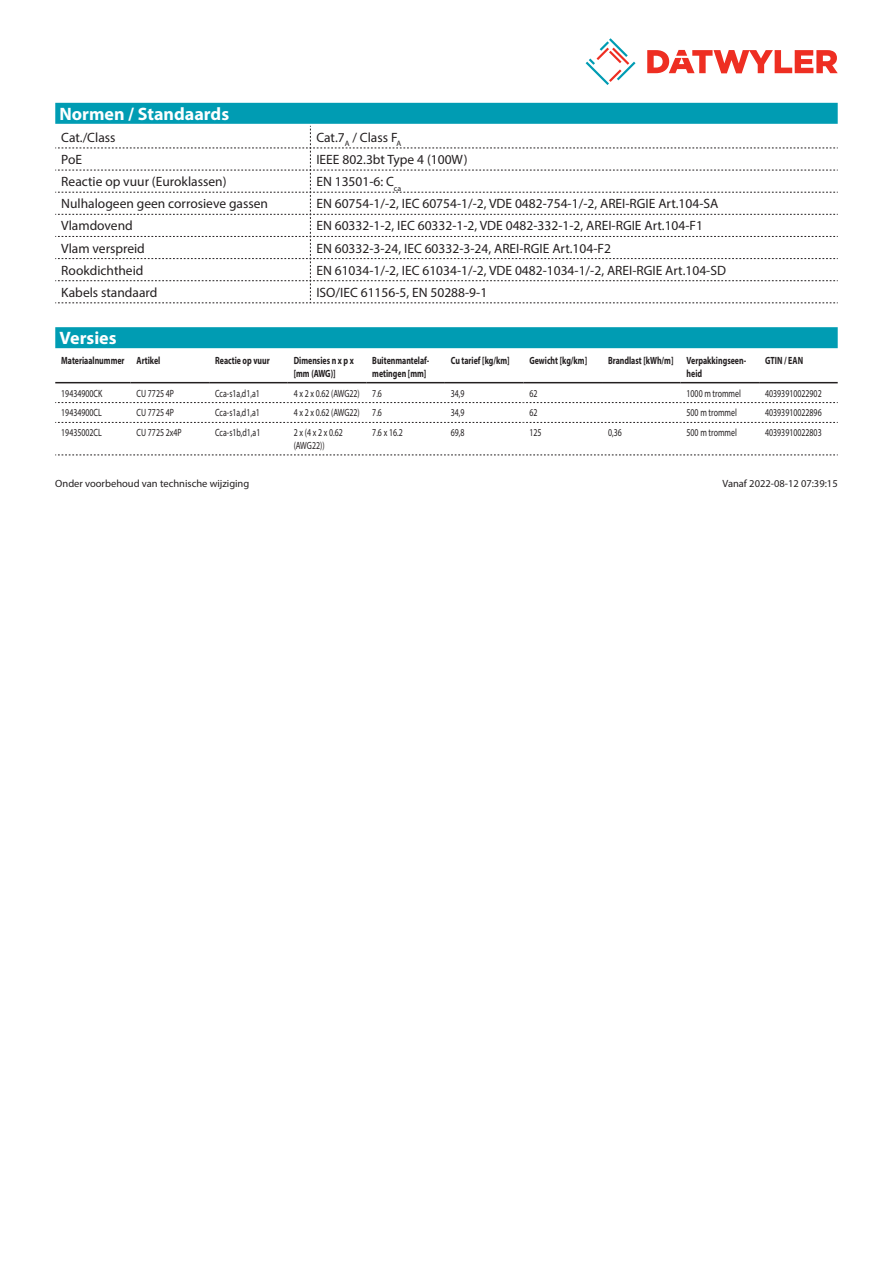
<style>
.page{position:relative;width:893px;height:1263px;background:#fff}
.page>*{position:absolute;margin:0;border:0;box-sizing:border-box;transform-origin:0 0}
.Standard_Head_Proper{font:700 18px "Myriad Pro";color:#fff}
.myriad_light_propert{font:13.5px "Myriad Pro";color:#231f20}
.myriadlight{font:10.5px/12.6px "Myriad Pro";color:#231f20;scale:.75 1}
.myriadbold{font:700 10.5px/12.6px "Myriad Pro";color:#231f20;scale:.75 1}
.Footnote{font:10.5px "Myriad Pro";color:#231f20}
</style>
<div class="page">
<svg style="left:586px;top:38px;width:49px;height:47px"></svg>
<svg style="left:647px;top:50px;width:191px;height:23px"></svg>
<div style="left:55px;top:103px;width:783px;height:21px;background:#009cb3"></div>
<svg style="left:55px;top:126px;width:783px;height:178px"></svg>
<div style="left:55px;top:327px;width:783px;height:21px;background:#009cb3"></div>
<hr style="left:55px;top:382px;width:76px;height:1px;background:#231f20">
<hr style="left:131px;top:382px;width:78px;height:1px;background:#231f20">
<hr style="left:209px;top:382px;width:79px;height:1px;background:#231f20">
<hr style="left:288px;top:382px;width:78px;height:1px;background:#231f20">
<hr style="left:366px;top:382px;width:79px;height:1px;background:#231f20">
<hr style="left:445px;top:382px;width:78px;height:1px;background:#231f20">
<hr style="left:523px;top:382px;width:79px;height:1px;background:#231f20">
<hr style="left:602px;top:382px;width:79px;height:1px;background:#231f20">
<hr style="left:681px;top:382px;width:78px;height:1px;background:#231f20">
<hr style="left:759px;top:382px;width:79px;height:1px;background:#231f20">
<svg style="left:55px;top:402px;width:783px;height:1px"></svg>
<svg style="left:55px;top:422px;width:783px;height:1px"></svg>
<svg style="left:55px;top:455px;width:783px;height:1px"></svg>
<p class="Standard_Head_Proper" style="left:60px;top:102px;width:171px">Normen / Standaards</p>
<p class="myriad_light_propert" style="left:61px;top:129px;width:56px">Cat./Class</p>
<p class="myriad_light_propert" style="left:316px;top:129px;width:86px">Cat.7<sub>A</sub> / Class F<sub>A</sub></p>
<p class="myriad_light_propert" style="left:61px;top:151px;width:22px">PoE</p>
<p class="myriad_light_propert" style="left:316px;top:151px;width:153px">IEEE 802.3bt Type 4 (100W)</p>
<p class="myriad_light_propert" style="left:61px;top:173px;width:167px">Reactie op vuur (Euroklassen)</p>
<p class="myriad_light_propert" style="left:316px;top:173px;width:86px">EN 13501-6: C<sub>ca</sub></p>
<p class="myriad_light_propert" style="left:61px;top:195px;width:208px">Nulhalogeen geen corrosieve gassen</p>
<p class="myriad_light_propert" style="left:316px;top:195px;width:403px">EN 60754-1/-2, IEC 60754-1/-2, VDE 0482-754-1/-2, AREI-RGIE Art.104-SA</p>
<p class="myriad_light_propert" style="left:61px;top:218px;width:73px">Vlamdovend</p>
<p class="myriad_light_propert" style="left:316px;top:218px;width:388px">EN 60332-1-2, IEC 60332-1-2, VDE 0482-332-1-2, AREI-RGIE Art.104-F1</p>
<p class="myriad_light_propert" style="left:61px;top:240px;width:85px">Vlam verspreid</p>
<p class="myriad_light_propert" style="left:316px;top:240px;width:296px">EN 60332-3-24, IEC 60332-3-24, AREI-RGIE Art.104-F2</p>
<p class="myriad_light_propert" style="left:61px;top:262px;width:84px">Rookdichtheid</p>
<p class="myriad_light_propert" style="left:316px;top:262px;width:411px">EN 61034-1/-2, IEC 61034-1/-2, VDE 0482-1034-1/-2, AREI-RGIE Art.104-SD</p>
<p class="myriad_light_propert" style="left:61px;top:284px;width:98px">Kabels standaard</p>
<p class="myriad_light_propert" style="left:316px;top:284px;width:172px">ISO/IEC 61156-5, EN 50288-9-1</p>
<p class="Standard_Head_Proper" style="left:60px;top:326px;width:59px">Versies</p>
<p class="myriadbold" style="left:61px;top:354px;width:86px">Materiaalnummer</p>
<p class="myriadbold" style="left:137px;top:354px;width:33px">Artikel</p>
<p class="myriadbold" style="left:215px;top:354px;width:74px">Reactie op vuur</p>
<p class="myriadbold" style="left:294px;top:354px;width:82px">Dimensies n x p x [mm (AWG)]</p>
<p class="myriadbold" style="left:372px;top:354px;width:78px">Buitenmantelaf&shy;metingen [mm]</p>
<p class="myriadbold" style="left:451px;top:354px;width:80px">Cu tarief [kg/km]</p>
<p class="myriadbold" style="left:529px;top:354px;width:78px">Gewicht [kg/km]</p>
<p class="myriadbold" style="left:608px;top:354px;width:89px">Brandlast [kWh/m]</p>
<p class="myriadbold" style="left:687px;top:354px;width:81px">Verpakkingseen&shy;heid</p>
<p class="myriadbold" style="left:765px;top:354px;width:52px">GTIN / EAN</p>
<p class="myriadlight" style="left:61px;top:387px;width:56px">19434900CK</p>
<p class="myriadlight" style="left:137px;top:387px;width:51px">CU 7725 4P</p>
<p class="myriadlight" style="left:215px;top:387px;width:61px">Cca-s1a,d1,a1</p>
<p class="myriadlight" style="left:294px;top:387px;width:90px">4 x 2 x 0.62 (AWG22)</p>
<p class="myriadlight" style="left:372px;top:387px;width:14px">7.6</p>
<p class="myriadlight" style="left:451px;top:387px;width:20px">34,9</p>
<p class="myriadlight" style="left:529px;top:387px;width:12px">62</p>
<p class="myriadlight" style="left:687px;top:387px;width:74px">1000 m trommel</p>
<p class="myriadlight" style="left:765px;top:387px;width:77px">40393910022902</p>
<p class="myriadlight" style="left:61px;top:406px;width:56px">19434900CL</p>
<p class="myriadlight" style="left:137px;top:406px;width:51px">CU 7725 4P</p>
<p class="myriadlight" style="left:215px;top:406px;width:61px">Cca-s1a,d1,a1</p>
<p class="myriadlight" style="left:294px;top:406px;width:90px">4 x 2 x 0.62 (AWG22)</p>
<p class="myriadlight" style="left:372px;top:406px;width:14px">7.6</p>
<p class="myriadlight" style="left:451px;top:406px;width:20px">34,9</p>
<p class="myriadlight" style="left:529px;top:406px;width:12px">62</p>
<p class="myriadlight" style="left:687px;top:406px;width:69px">500 m trommel</p>
<p class="myriadlight" style="left:765px;top:406px;width:77px">40393910022896</p>
<p class="myriadlight" style="left:61px;top:426px;width:56px">19435002CL</p>
<p class="myriadlight" style="left:137px;top:426px;width:62px">CU 7725 2x4P</p>
<p class="myriadlight" style="left:215px;top:426px;width:62px">Cca-s1b,d1,a1</p>
<p class="myriadlight" style="left:294px;top:426px;width:67px">2 x (4 x 2 x 0.62 (AWG22))</p>
<p class="myriadlight" style="left:372px;top:426px;width:42px">7.6 x 16.2</p>
<p class="myriadlight" style="left:451px;top:426px;width:20px">69,8</p>
<p class="myriadlight" style="left:529px;top:426px;width:18px">125</p>
<p class="myriadlight" style="left:608px;top:426px;width:20px">0,36</p>
<p class="myriadlight" style="left:687px;top:426px;width:69px">500 m trommel</p>
<p class="myriadlight" style="left:765px;top:426px;width:77px">40393910022803</p>
<p class="Footnote" style="left:55px;top:477px;width:196px">Onder voorbehoud van technische wijziging</p>
<p class="Footnote" style="left:722px;top:477px;width:117px">Vanaf 2022-08-12 07:39:15</p>
</div>
